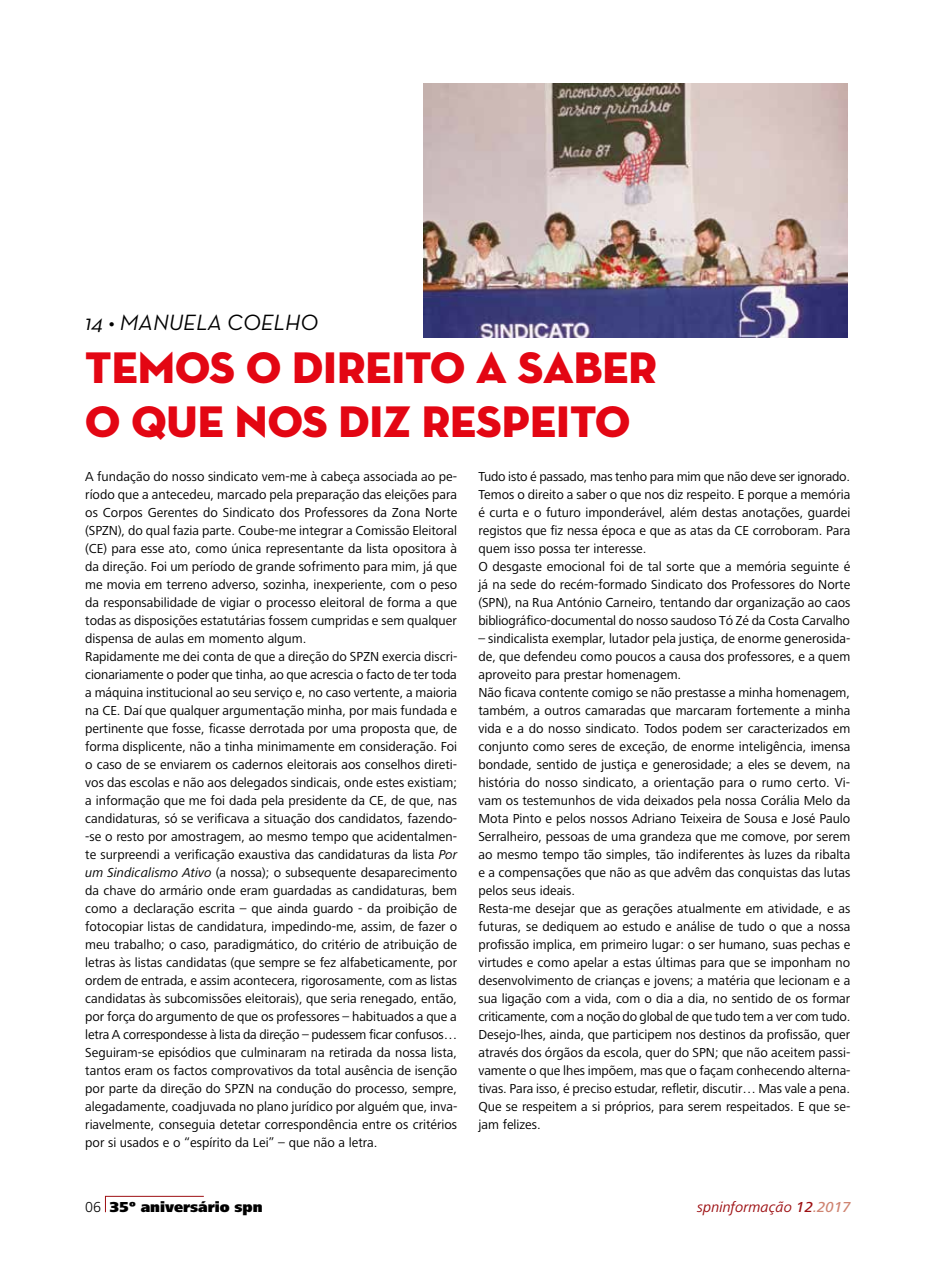
<style>
.page{position:relative;width:936px;height:1276px;background:#fff}
.page>*{position:absolute;margin:0;border:0;box-sizing:border-box;transform-origin:0 0}
.t1{font:45px/54px "Neutra Disp Titling";color:#e30613}
.t2{font:italic 22.5px "Neutra Text";color:#000}
.t3{font:italic 15px "Frutiger Next LT";color:#9d0f12}
.t4{font:900 15px "Frutiger Next LT";color:#000}
.t5{font:13.5px/18px "Frutiger Next LT";color:#000}
.s1{font-style:italic}
.s2{font-weight:300}
.s3{font-weight:500}
.s4{font-weight:500;color:#cf8471}
</style>
<div class="page">
<svg style="left:105px;top:1195px;width:99px;height:18px"></svg>
<img style="left:423px;top:84px;width:424px;height:253px">
<h2 class="t2" style="left:85px;top:308px;width:234px">14 • MANUELA COELHO</h2>
<h1 class="t1" style="left:85px;top:341px;width:573px">TEMOS O DIREITO A SABER<br>O QUE NOS DIZ RESPEITO</h1>
<p class="t5" style="left:85px;top:468px;width:373px">A fundação do nosso sindicato vem-me à cabeça associada ao pe&shy;ríodo que a antecedeu, marcado pela preparação das eleições para os Corpos Gerentes do Sindicato dos Professores da Zona Norte (SPZN), do qual fazia parte. Coube-me integrar a Comissão Eleitoral (CE) para esse ato, como única representante da lista opositora à da direção. Foi um período de grande sofrimento para mim, já que me movia em terreno adverso, sozinha, inexperiente, com o peso da responsabilidade de vigiar o processo eleitoral de forma a que todas as disposições estatutárias fossem cumpridas e sem qualquer dispensa de aulas em momento algum.<br>Rapidamente me dei conta de que a direção do SPZN exercia discri&shy;cionariamente o poder que tinha, ao que acrescia o facto de ter toda a máquina institucional ao seu serviço e, no caso vertente, a maioria na CE. Daí que qualquer argumentação minha, por mais fundada e pertinente que fosse, ficasse derrotada por uma proposta que, de forma displicente, não a tinha minimamente em consideração. Foi o caso de se enviarem os cadernos eleitorais aos conselhos direti&shy;vos das escolas e não aos delegados sindicais, onde estes existiam; a informação que me foi dada pela presidente da CE, de que, nas candidaturas, só se verificava a situação dos candidatos, fazendo--se o resto por amostragem, ao mesmo tempo que acidentalmen&shy;te surpreendi a verificação exaustiva das candidaturas da lista <span class="s1">Por um Sindicalismo Ativo</span> (a nossa); o subsequente desaparecimento da chave do armário onde eram guardadas as candidaturas, bem como a declaração escrita – que ainda guardo - da proibição de fotocopiar listas de candidatura, impedindo-me, assim, de fazer o meu trabalho; o caso, paradigmático, do critério de atribuição de letras às listas candidatas (que sempre se fez alfabeticamente, por ordem de entrada, e assim acontecera, rigorosamente, com as listas candidatas às subcomissões eleitorais), que seria renegado, então, por força do argumento de que os professores – habituados a que a letra A correspondesse à lista da direção – pudessem ficar confusos… Seguiram-se episódios que culminaram na retirada da nossa lista, tantos eram os factos comprovativos da total ausência de isenção por parte da direção do SPZN na condução do processo, sempre, alegadamente, coadjuvada no plano jurídico por alguém que, inva&shy;riavelmente, conseguia detetar correspondência entre os critérios por si usados e o “espírito da Lei” – que não a letra.</p>
<p class="t5" style="left:478px;top:468px;width:373px">Tudo isto é passado, mas tenho para mim que não deve ser ignorado.<br>Temos o direito a saber o que nos diz respeito. E porque a memória é curta e o futuro imponderável, além destas anotações, guardei registos que fiz nessa época e que as atas da CE corroboram. Para quem isso possa ter interesse.<br>O desgaste emocional foi de tal sorte que a memória seguinte é já na sede do recém-formado Sindicato dos Professores do Norte (SPN), na Rua António Carneiro, tentando dar organização ao caos bibliográfico-documental do nosso saudoso Tó Zé da Costa Carvalho</p>
<p class="t5" style="left:478px;top:630px;width:373px">– sindicalista exemplar, lutador pela justiça, de enorme generosida&shy;de, que defendeu como poucos a causa dos professores, e a quem aproveito para prestar homenagem.<br>Não ficava contente comigo se não prestasse a minha homenagem, também, a outros camaradas que marcaram fortemente a minha vida e a do nosso sindicato. Todos podem ser caracterizados em conjunto como seres de exceção, de enorme inteligência, imensa bondade, sentido de justiça e generosidade; a eles se devem, na história do nosso sindicato, a orientação para o rumo certo. Vi&shy;vam os testemunhos de vida deixados pela nossa Corália Melo da Mota Pinto e pelos nossos Adriano Teixeira de Sousa e José Paulo Serralheiro, pessoas de uma grandeza que me comove, por serem ao mesmo tempo tão simples, tão indiferentes às luzes da ribalta e a compensações que não as que advêm das conquistas das lutas pelos seus ideais.<br>Resta-me desejar que as gerações atualmente em atividade, e as futuras, se dediquem ao estudo e análise de tudo o que a nossa profissão implica, em primeiro lugar: o ser humano, suas pechas e virtudes e como apelar a estas últimas para que se imponham no desenvolvimento de crianças e jovens; a matéria que lecionam e a sua ligação com a vida, com o dia a dia, no sentido de os formar criticamente, com a noção do global de que tudo tem a ver com tudo.<br>Desejo-lhes, ainda, que participem nos destinos da profissão, quer através dos órgãos da escola, quer do SPN; que não aceitem passi&shy;vamente o que lhes impõem, mas que o façam conhecendo alterna&shy;tivas. Para isso, é preciso estudar, refletir, discutir… Mas vale a pena.<br>Que se respeitem a si próprios, para serem respeitados. E que se&shy;jam felizes.</p>
<p class="t4" style="left:85px;top:1198px;width:179px"><span class="s2">06</span> 35º aniversário spn</p>
<p class="t3" style="left:697px;top:1199px;width:155px">spninformação <span class="s3">12</span><span class="s4">.2017</span></p>
</div>
